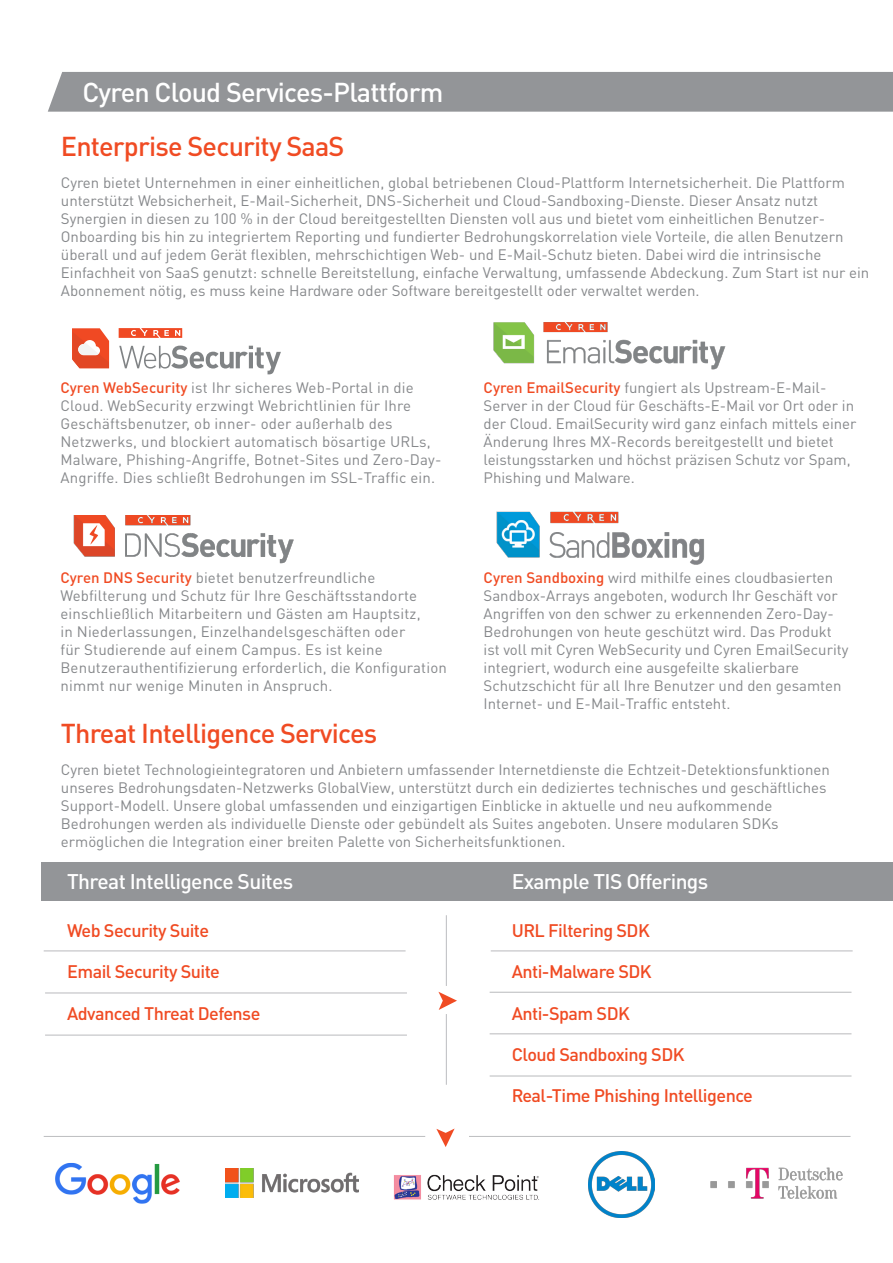
<style>
.page{position:relative;width:893px;height:1263px;background:#fff}
.page>*{position:absolute;margin:0;border:0;box-sizing:border-box;transform-origin:0 0}
.SubHead{font:500 27px "DINOT";letter-spacing:-.03em;color:#f04b23}
.Chart_Heading{font:500 27px "DINOT";letter-spacing:-.03em;color:#fff}
.Chart_Heading-2{font:500 21px "DINOT";letter-spacing:-.03em;color:#fff}
.Chart_Items{font:500 18px "DINOT";letter-spacing:-.03em;color:#f04b23}
.Body_text{font:15px/18px "DINOT";color:#86888b}
.s1{font-weight:500;color:#f04b23}
</style>
<div class="page">
<div style="left:41px;top:862px;width:852px;height:39px;background:#939598"></div>
<hr style="left:446px;top:915px;width:1px;height:71px;background:#bcbdc0">
<hr style="left:446px;top:1014px;width:1px;height:71px;background:#bcbdc0">
<svg style="left:438px;top:992px;width:19px;height:18px"></svg>
<hr style="left:45px;top:992px;width:362px;height:1px;background:#a8a9ad">
<hr style="left:490px;top:992px;width:361px;height:1px;background:#a8a9ad">
<hr style="left:45px;top:1035px;width:362px;height:1px;background:#a8a9ad">
<hr style="left:490px;top:1033px;width:361px;height:1px;background:#a8a9ad">
<hr style="left:490px;top:1076px;width:361px;height:1px;background:#a8a9ad">
<hr style="left:469px;top:1136px;width:381px;height:1px;background:#bcbdc0">
<hr style="left:44px;top:1136px;width:381px;height:1px;background:#bcbdc0">
<svg style="left:436px;top:1128px;width:19px;height:19px"></svg>
<hr style="left:44px;top:950px;width:362px;height:1px;background:#a8a9ad">
<hr style="left:491px;top:950px;width:362px;height:1px;background:#a8a9ad">
<div style="left:48px;top:72px;width:845px;height:40px;background:#939598"></div>
<img style="left:55px;top:1162px;width:125px;height:42px">
<img style="left:225px;top:1169px;width:133px;height:28px">
<img style="left:393px;top:1174px;width:146px;height:26px">
<img style="left:588px;top:1151px;width:67px;height:67px">
<img style="left:710px;top:1167px;width:133px;height:32px">
<svg style="left:119px;top:346px;width:162px;height:28px"></svg>
<svg style="left:119px;top:328px;width:63px;height:10px"></svg>
<svg style="left:73px;top:328px;width:36px;height:40px"></svg>
<img style="left:493px;top:322px;width:233px;height:48px">
<img style="left:73px;top:515px;width:221px;height:49px">
<img style="left:496px;top:511px;width:208px;height:54px">
<p class="Chart_Heading" style="left:82px;top:75px;width:362px">Cyren Cloud Services-Plattform</p>
<p class="SubHead" style="left:61px;top:129px;width:285px">Enterprise Security SaaS</p>
<p class="Body_text" style="left:61px;top:173px;width:810px">Cyren bietet Unternehmen in einer einheitlichen, global betriebenen Cloud-Plattform Internetsicherheit. Die Plattform unterstützt Websicherheit, E-Mail-Sicherheit, DNS-Sicherheit und Cloud-Sandboxing-Dienste. Dieser Ansatz nutzt Synergien in diesen zu 100 % in der Cloud bereitgestellten Diensten voll aus und bietet vom einheitlichen Benutzer-Onboarding bis hin zu integriertem Reporting und fundierter Bedrohungskorrelation viele Vorteile, die allen Benutzern überall und auf jedem Gerät flexiblen, mehrschichtigen Web- und E-Mail-Schutz bieten. Dabei wird die intrinsische Einfachheit von SaaS genutzt: schnelle Bereitstellung, einfache Verwaltung, umfassende Abdeckung. Zum Start ist nur ein Abonnement nötig, es muss keine Hardware oder Software bereitgestellt oder verwaltet werden.</p>
<p class="Body_text" style="left:60px;top:378px;width:382px"><span class="s1">Cyren WebSecurity</span> ist Ihr sicheres Web-Portal in die Cloud. WebSecurity erzwingt Webrichtlinien für Ihre Geschäftsbenutzer, ob inner- oder außerhalb des Netzwerks, und blockiert automatisch bösartige URLs, Malware, Phishing-Angriffe, Botnet-Sites und Zero-Day-Angriffe. Dies schließt Bedrohungen im SSL-Traffic ein.</p>
<p class="Body_text" style="left:484px;top:377px;width:374px"><span class="s1">Cyren EmailSecurity</span> fungiert als Upstream-E-Mail-Server in der Cloud für Geschäfts-E-Mail vor Ort oder in der Cloud. EmailSecurity wird ganz einfach mittels einer Änderung Ihres MX-Records bereitgestellt und bietet leistungsstarken und höchst präzisen Schutz vor Spam, Phishing und Malware.</p>
<p class="Body_text" style="left:60px;top:568px;width:388px"><span class="s1">Cyren DNS Security</span> bietet benutzerfreundliche Webfilterung und Schutz für Ihre Geschäftsstandorte einschließlich Mitarbeitern und Gästen am Hauptsitz,<br>in Niederlassungen, Einzelhandelsgeschäften oder<br>für Studierende auf einem Campus. Es ist keine Benutzerauthentifizierung erforderlich, die Konfiguration nimmt nur wenige Minuten in Anspruch.</p>
<p class="Body_text" style="left:484px;top:568px;width:366px"><span class="s1">Cyren Sandboxing</span> wird mithilfe eines cloudbasierten Sandbox-Arrays angeboten, wodurch Ihr Geschäft vor Angriffen von den schwer zu erkennenden Zero-Day-Bedrohungen von heute geschützt wird. Das Produkt ist voll mit Cyren WebSecurity und Cyren EmailSecurity integriert, wodurch eine ausgefeilte skalierbare Schutzschicht für all Ihre Benutzer und den gesamten Internet- und E-Mail-Traffic entsteht.</p>
<p class="SubHead" style="left:61px;top:716px;width:318px">Threat Intelligence Services</p>
<p class="Body_text" style="left:61px;top:760px;width:770px">Cyren bietet Technologieintegratoren und Anbietern umfassender Internetdienste die Echtzeit-Detektionsfunktionen unseres Bedrohungsdaten-Netzwerks GlobalView, unterstützt durch ein dediziertes technisches und geschäftliches Support-Modell. Unsere global umfassenden und einzigartigen Einblicke in aktuelle und neu aufkommende Bedrohungen werden als individuelle Dienste oder gebündelt als Suites angeboten. Unsere modularen SDKs ermöglichen die Integration einer breiten Palette von Sicherheitsfunktionen.</p>
<p class="Chart_Heading-2" style="left:67px;top:868px;width:228px">Threat Intelligence Suites</p>
<p class="Chart_Items" style="left:67px;top:919px;width:143px">Web Security Suite</p>
<p class="Chart_Items" style="left:67px;top:960px;width:154px">Email Security Suite</p>
<p class="Chart_Items" style="left:67px;top:1002px;width:195px">Advanced Threat Defense</p>
<p class="Chart_Heading-2" style="left:512px;top:868px;width:198px">Example TIS Offerings</p>
<p class="Chart_Items" style="left:512px;top:919px;width:140px">URL Filtering SDK</p>
<p class="Chart_Items" style="left:512px;top:960px;width:142px">Anti-Malware SDK</p>
<p class="Chart_Items" style="left:512px;top:1002px;width:120px">Anti-Spam SDK</p>
<p class="Chart_Items" style="left:512px;top:1043px;width:174px">Cloud Sandboxing SDK</p>
<p class="Chart_Items" style="left:512px;top:1084px;width:243px">Real-Time Phishing Intelligence</p>
</div>
